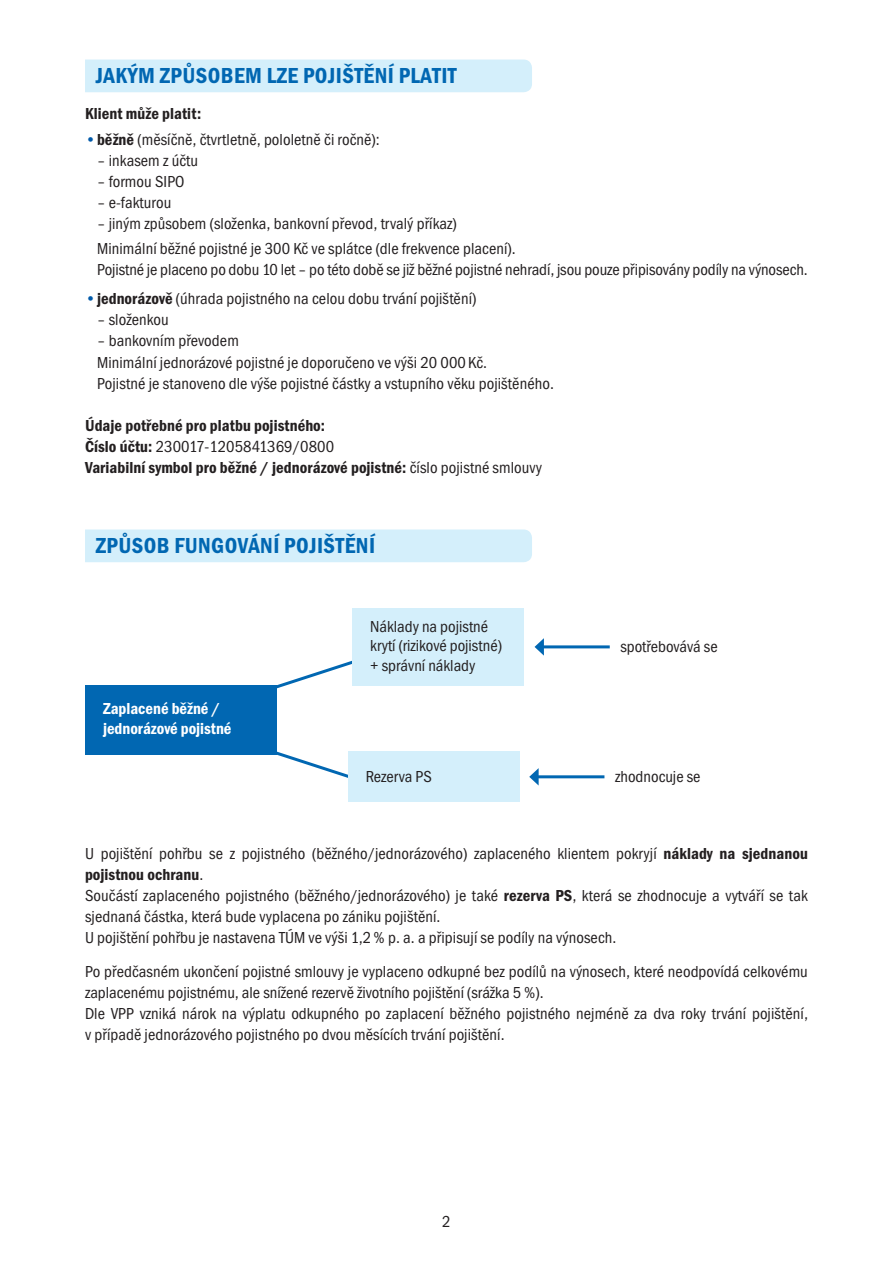
<style>
.page{position:relative;width:893px;height:1263px;background:#fff}
.page>*{position:absolute;margin:0;border:0;box-sizing:border-box;transform-origin:0 0}
.t1{font:22.5px "Franklin Got Itc TOT Dem Con";letter-spacing:.02em;color:#0167b2}
.t2{font:16.5px/21px "Franklin Got Itc TOT Boo Con";letter-spacing:.005em;color:#231f20}
.t3{font:16.5px "Franklin Got Itc TOT Dem Con";letter-spacing:.005em;color:#231f20}
.t4{font:16.5px/19.5px "Franklin Got Itc TOT Dem Con";color:#fff}
.s1{font-family:"Franklin Got Itc TOT Boo";color:#015aaa}
.s2{font-family:"Franklin Got Itc TOT Dem Con"}
.s3{font-family:"Franklin Got Itc TOT Boo Con"}
</style>
<div class="page">
<div style="left:85px;top:529px;width:447px;height:33px;background:#d4effb"></div>
<hr style="left:541px;top:645px;width:69px;height:3px;background:#0167b2">
<svg style="left:534px;top:638px;width:10px;height:18px"></svg>
<hr style="left:536px;top:775px;width:68px;height:3px;background:#0167b2">
<svg style="left:529px;top:768px;width:10px;height:17px"></svg>
<svg style="left:270px;top:656px;width:83px;height:35px"></svg>
<svg style="left:276px;top:749px;width:90px;height:29px"></svg>
<div style="left:348px;top:752px;width:172px;height:50px;background:#d4effb"></div>
<div style="left:353px;top:608px;width:171px;height:78px;background:#d4effb"></div>
<div style="left:85px;top:686px;width:191px;height:69px;background:#0167b2"></div>
<div style="left:85px;top:60px;width:447px;height:32px;background:#d4effb"></div>
<h1 class="t1" style="left:96px;top:63px;width:362px">Jakým způsobem lze pojištění platit</h1>
<p class="t3" style="left:85px;top:105px;width:118px">Klient může platit:</p>
<p class="t2" style="left:85px;top:129px;width:296px"><span class="s1">•</span> <span class="s2">běžně</span> (měsíčně, čtvrtletně, pololetně či ročně):</p>
<p class="t2" style="left:97px;top:150px;width:103px">– inkasem z účtu</p>
<p class="t2" style="left:97px;top:171px;width:89px">– formou SIPO</p>
<p class="t2" style="left:97px;top:192px;width:76px">– e-fakturou</p>
<p class="t2" style="left:97px;top:211px;width:420px;line-height:25.2px">– jiným způsobem (složenka, bankovní převod, trvalý příkaz)<br>Minimální běžné pojistné je 300 Kč ve splátce (dle frekvence placení).</p>
<p class="t2" style="left:97px;top:259px;width:712px">Pojistné je placeno po dobu 10 let – po této době se již běžné pojistné nehradí, jsou pouze připisovány podíly na výnosech.</p>
<p class="t2" style="left:85px;top:289px;width:393px"><span class="s1">•</span> <span class="s2">jednorázově</span> (úhrada pojistného na celou dobu trvání pojištění)</p>
<p class="t2" style="left:97px;top:310px;width:73px">– složenkou</p>
<p class="t2" style="left:97px;top:331px;width:458px">– bankovním převodem<br>Minimální jednorázové pojistné je doporučeno ve výši 20 000 Kč.<br>Pojistné je stanoveno dle výše pojistné částky a vstupního věku pojištěného.</p>
<p class="t3" style="left:85px;top:416px;width:242px">Údaje potřebné pro platbu pojistného:</p>
<p class="t2" style="left:85px;top:436px;width:251px"><span class="s2">Číslo účtu:</span> 230017-1205841369/0800</p>
<p class="t3" style="left:85px;top:458px;width:458px">Variabilní symbol pro běžné / jednorázové pojistné: <span class="s3">číslo pojistné smlouvy</span></p>
<h1 class="t1" style="left:96px;top:532px;width:281px">Způsob fungování pojištění</h1>
<p class="t4" style="left:103px;top:699px;width:130px">Zaplacené běžné / jednorázové pojistné</p>
<p class="t2" style="left:370px;top:617px;width:133px;line-height:19.5px">Náklady na pojistné krytí (rizikové pojistné) + správní náklady</p>
<p class="t2" style="left:620px;top:636px;width:99px">spotřebovává se</p>
<p class="t2" style="left:366px;top:766px;width:68px">Rezerva PS</p>
<p class="t2" style="left:615px;top:766px;width:87px">zhodnocuje se</p>
<p class="t2" style="left:85px;top:843px;width:724px">U pojištění pohřbu se z pojistného (běžného/jednorázového) zaplaceného klientem pokryjí <span class="s2">náklady na sjednanou</span></p>
<p class="t3" style="left:85px;top:865px;width:120px">pojistnou ochranu<span class="s3">.</span></p>
<p class="t2" style="left:85px;top:885px;width:724px">Součástí zaplaceného pojistného (běžného/jednorázového) je také <span class="s2">rezerva PS</span>, která se zhodnocuje a vytváří se tak sjednaná částka, která bude vyplacena po zániku pojištění.<br>U pojištění pohřbu je nastavena TÚM ve výši 1,2% p. a. a připisují se podíly na výnosech.</p>
<p class="t2" style="left:85px;top:961px;width:724px">Po předčasném ukončení pojistné smlouvy je vyplaceno odkupné bez podílů na výnosech, které neodpovídá celkovému zaplacenému pojistnému, ale snížené rezervě životního pojištění (srážka 5 %).<br>Dle VPP vzniká nárok na výplatu odkupného po zaplacení běžného pojistného nejméně za dva roky trvání pojištění, v případě jednorázového pojistného po dvou měsících trvání pojištění.</p>
<p class="t2" style="left:442px;top:1211px;width:10px">2</p>
</div>
